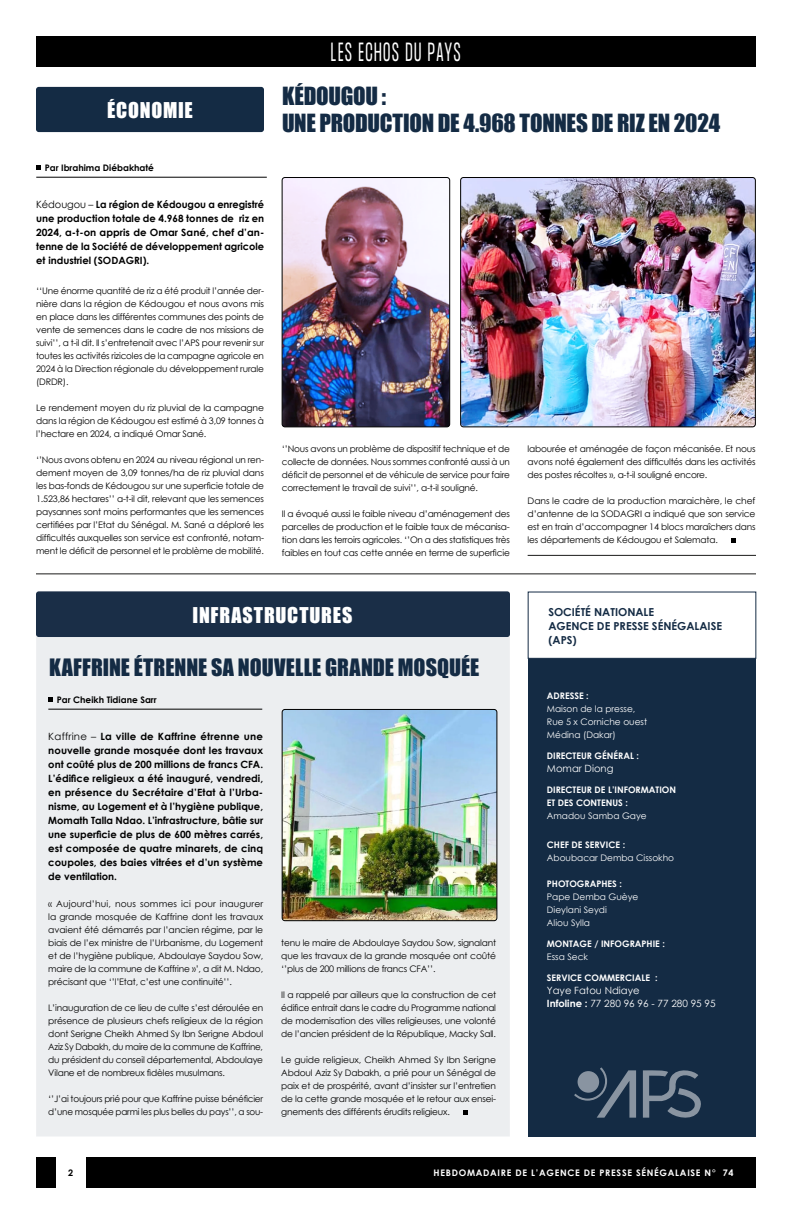
<style>
.page{position:relative;width:792px;height:1224px;background:#fff}
.page>*{position:absolute;margin:0;border:0;box-sizing:border-box;transform-origin:0 0}
.t1{font:23px/27px "Impact";letter-spacing:-.015em;color:#142b44}
.t2{font:300 23px "Formula Condensed";letter-spacing:.075em;color:#fff;scale:.8 1}
.t3{font:22px "Impact";letter-spacing:.005em;color:#142b44}
.t4{font:20px "Impact";letter-spacing:.035em;color:#fff}
.t5{font:700 11px/14px "Century Gothic";color:#142b44}
.t6{font:700 10px/14px "Century Gothic";color:#000;text-align:justify}
.t7{font:10px/13px "Century Gothic";color:#fff}
.t8{font:9px/13px "Century Gothic";letter-spacing:-.02em;color:#000;text-align:justify}
.t9{font:9px/13px "Century Gothic";color:#fff}
.t10{font:700 9px/13px "Century Gothic";color:#fff}
.t11{font:700 9px "Century Gothic";letter-spacing:.08em;color:#fff}
.t12{font:700 9px "Century Gothic";color:#000}
.s1{font-weight:400}
.s2{font-weight:700}
</style>
<div class="page">
<div style="left:36px;top:1157px;width:720px;height:31px;background:#000"></div>
<div style="left:36px;top:36px;width:720px;height:31px;background:#000"></div>
<div style="left:36px;top:636px;width:474px;height:500px;background:#eceef0"></div>
<img style="left:282px;top:179px;width:168px;height:248px">
<div style="left:282px;top:177px;width:168px;height:250px;border:1px solid #000;border-radius:3px"></div>
<img style="left:282px;top:709px;width:215px;height:212px">
<div style="left:282px;top:709px;width:215px;height:212px;border:1px solid #000;border-radius:3px"></div>
<img style="left:462px;top:179px;width:292px;height:246px">
<div style="left:460px;top:177px;width:296px;height:250px;border:1px solid #000;border-radius:3px"></div>
<div style="left:56px;top:1155px;width:29px;height:35px;background:#fff"></div>
<div style="left:36px;top:591px;width:474px;height:46px;background:#1a2e47;border-radius:3px"></div>
<hr style="left:36px;top:574px;width:720px;height:1px;background:#1b1b1a">
<div style="left:36px;top:87px;width:228px;height:45px;background:#142b44;border-radius:3px"></div>
<div style="left:528px;top:658px;width:228px;height:479px;background:#142b44"></div>
<hr style="left:36px;top:177px;width:231px;height:1px;background:#000">
<svg style="left:36px;top:165px;width:5px;height:5px"></svg>
<svg style="left:731px;top:539px;width:5px;height:4px"></svg>
<svg style="left:574px;top:1067px;width:62px;height:51px"></svg>
<svg style="left:643px;top:1070px;width:58px;height:48px"></svg>
<hr style="left:48px;top:709px;width:214px;height:1px;background:#000">
<svg style="left:48px;top:697px;width:5px;height:5px"></svg>
<svg style="left:463px;top:1110px;width:5px;height:5px"></svg>
<hr style="left:528px;top:555px;width:228px;height:1px;background:#1b1b1a">
<h3 class="t4" style="left:107px;top:95px;width:87px">ÉCONOMIE</h3>
<p class="t12" style="left:45px;top:161px;width:111px">Par Ibrahima Diébakhaté</p>
<p class="t6" style="left:36px;top:197px;width:230px"><span class="s1">Kédougou –</span> La région de Kédougou a enregistré une production totale de 4.968 tonnes de riz en 2024, a-t-on appris de Omar Sané, chef d’an&shy;tenne de la Société de développement agricole et industriel (SODAGRI).</p>
<h1 class="t2" style="left:331px;top:38px;width:164px">LES ECHOS DU PAYS</h1>
<h1 class="t1" style="left:282px;top:82px;width:440px">KÉDOUGOU :<br>UNE PRODUCTION DE 4.968 TONNES DE RIZ EN 2024</h1>
<p class="t8" style="left:36px;top:285px;width:229px">‘‘Une énorme quantité de riz a été produit l’année der&shy;nière dans la région de Kédougou et nous avons mis en place dans les différentes communes des points de vente de semences dans le cadre de nos missions de suivi’’, a t-il dit. Il s’entretenait avec l’APS pour revenir sur toutes les activités rizicoles de la campagne agricole en 2024 à la Direction régionale du développement rurale (DRDR).</p>
<p class="t8" style="left:36px;top:402px;width:229px">Le rendement moyen du riz pluvial de la campagne dans la région de Kédougou est estimé à 3,09 tonnes à l’hectare en 2024, a indiqué Omar Sané.</p>
<p class="t8" style="left:36px;top:454px;width:229px">‘’Nous avons obtenu en 2024 au niveau régional un ren&shy;dement moyen de 3,09 tonnes/ha de riz pluvial dans les bas-fonds de Kédougou sur une superficie totale de 1.523,86 hectares’’ a-t-il dit, relevant que les semences paysannes sont moins performantes que les semences certifiées par l’Etat du Sénégal. M. Sané a déploré les difficultés auxquelles son service est confronté, notam&shy;ment le déficit de personnel et le problème de mobilité.</p>
<p class="t8" style="left:282px;top:442px;width:229px">‘’Nous avons un problème de dispositif technique et de collecte de données. Nous sommes confronté aussi à un déficit de personnel et de véhicule de service pour faire correctement le travail de suivi’’, a-t-il souligné.</p>
<p class="t8" style="left:282px;top:507px;width:229px">Il a évoqué aussi le faible niveau d’aménagement des parcelles de production et le faible taux de mécanisa&shy;tion dans les terroirs agricoles. ‘’On a des statistiques très faibles en tout cas cette année en terme de superficie</p>
<p class="t8" style="left:528px;top:442px;width:229px">labourée et aménagée de façon mécanisée. Et nous avons noté également des difficultés dans les activités des postes récoltes », a-t-il souligné encore.</p>
<p class="t8" style="left:528px;top:494px;width:229px">Dans le cadre de la production maraichère, le chef d’antenne de la SODAGRI a indiqué que son service est en train d’accompagner 14 blocs maraîchers dans les départements de Kédougou et Salemata.</p>
<h3 class="t4" style="left:193px;top:600px;width:161px">INFRASTRUCTURES</h3>
<h2 class="t3" style="left:49px;top:650px;width:432px">KAFFRINE ÉTRENNE SA NOUVELLE GRANDE MOSQUÉE</h2>
<p class="t12" style="left:57px;top:693px;width:101px">Par Cheikh Tidiane Sarr</p>
<p class="t6" style="left:48px;top:729px;width:216px"><span class="s1">Kaffrine –</span> La ville de Kaffrine étrenne une nouvelle grande mosquée dont les travaux ont coûté plus de 200 millions de francs CFA.<br>L’édifice religieux a été inauguré, vendredi, en présence du Secrétaire d’Etat à l’Urba&shy;nisme, au Logement et à l’hygiène publique, Momath Talla Ndao. L’infrastructure, bâtie sur une superficie de plus de 600 mètres carrés, est composée de quatre minarets, de cinq coupoles, des baies vitrées et d’un système de ventilation.</p>
<p class="t8" style="left:48px;top:897px;width:216px">« Aujourd’hui, nous sommes ici pour inaugurer la grande mosquée de Kaffrine dont les travaux avaient été démarrés par l’ancien régime, par le biais de l’ex ministre de l’Urbanisme, du Logement et de l’hygiène publique, Abdoulaye Saydou Sow, maire de la commune de Kaffrine »’, a dit M. Ndao, précisant que ‘’l’Etat, c’est une continuité’’.</p>
<p class="t8" style="left:48px;top:1001px;width:216px">L’inauguration de ce lieu de culte s’est déroulée en présence de plusieurs chefs religieux de la région dont Serigne Cheikh Ahmed Sy Ibn Serigne Abdoul Aziz Sy Dabakh, du maire de la commune de Kaffrine, du président du conseil départemental, Abdoulaye Vilane et de nombreux fidèles musulmans.</p>
<p class="t8" style="left:48px;top:1092px;width:216px">‘’J’ai toujours prié pour que Kaffrine puisse bénéficier d’une mosquée parmi les plus belles du pays’’, a sou-</p>
<p class="t8" style="left:281px;top:936px;width:216px">tenu le maire de Abdoulaye Saydou Sow, signalant que les travaux de la grande mosquée ont coûté ‘’plus de 200 millions de francs CFA’’.</p>
<p class="t8" style="left:281px;top:988px;width:216px">Il a rappelé par ailleurs que la construction de cet édifice entrait dans le cadre du Programme national de modernisation des villes religieuses, une volonté de l’ancien président de la République, Macky Sall.</p>
<p class="t8" style="left:281px;top:1053px;width:216px">Le guide religieux, Cheikh Ahmed Sy Ibn Serigne Abdoul Aziz Sy Dabakh, a prié pour un Sénégal de paix et de prospérité, avant d’insister sur l’entretien de la cette grande mosquée et le retour aux ensei&shy;gnements des différents érudits religieux.</p>
<p class="t5" style="left:548px;top:604px;width:175px">SOCIÉTÉ NATIONALE<br>AGENCE DE PRESSE SÉNÉGALAISE (APS)</p>
<p class="t10" style="left:547px;top:689px;width:43px">ADRESSE :</p>
<p class="t9" style="left:547px;top:702px;width:102px">Maison de la presse,<br>Rue 5 x Corniche ouest<br>Médina (Dakar)</p>
<p class="t10" style="left:547px;top:749px;width:94px">DIRECTEUR GÉNÉRAL :</p>
<p class="t7" style="left:547px;top:761px;width:68px">Momar Diong</p>
<p class="t10" style="left:547px;top:783px;width:131px">DIRECTEUR DE L’INFORMATION<br>ET DES CONTENUS :</p>
<p class="t9" style="left:547px;top:809px;width:101px">Amadou Samba Gaye</p>
<p class="t10" style="left:547px;top:838px;width:80px">CHEF DE SERVICE :</p>
<p class="t9" style="left:547px;top:851px;width:129px">Aboubacar Demba Cissokho</p>
<p class="t10" style="left:547px;top:877px;width:77px">PHOTOGRAPHES :</p>
<p class="t9" style="left:547px;top:890px;width:93px">Pape Demba Guèye<br>Dieylani Seydi<br>Aliou Sylla</p>
<p class="t10" style="left:547px;top:937px;width:120px">MONTAGE / INFOGRAPHIE :</p>
<p class="t9" style="left:547px;top:950px;width:43px">Essa Seck</p>
<p class="t10" style="left:547px;top:971px;width:112px">SERVICE COMMERCIALE :</p>
<p class="t7" style="left:547px;top:983px;width:170px">Yaye Fatou Ndiaye<br><span class="s2">Infoline :</span> 77 280 96 96 - 77 280 95 95</p>
<p class="t12" style="left:68px;top:1166px;width:7px">2</p>
<p class="t11" style="left:434px;top:1166px;width:302px">HEBDOMADAIRE DE L’AGENCE DE PRESSE SÉNÉGALAISE N° 74</p>
</div>
